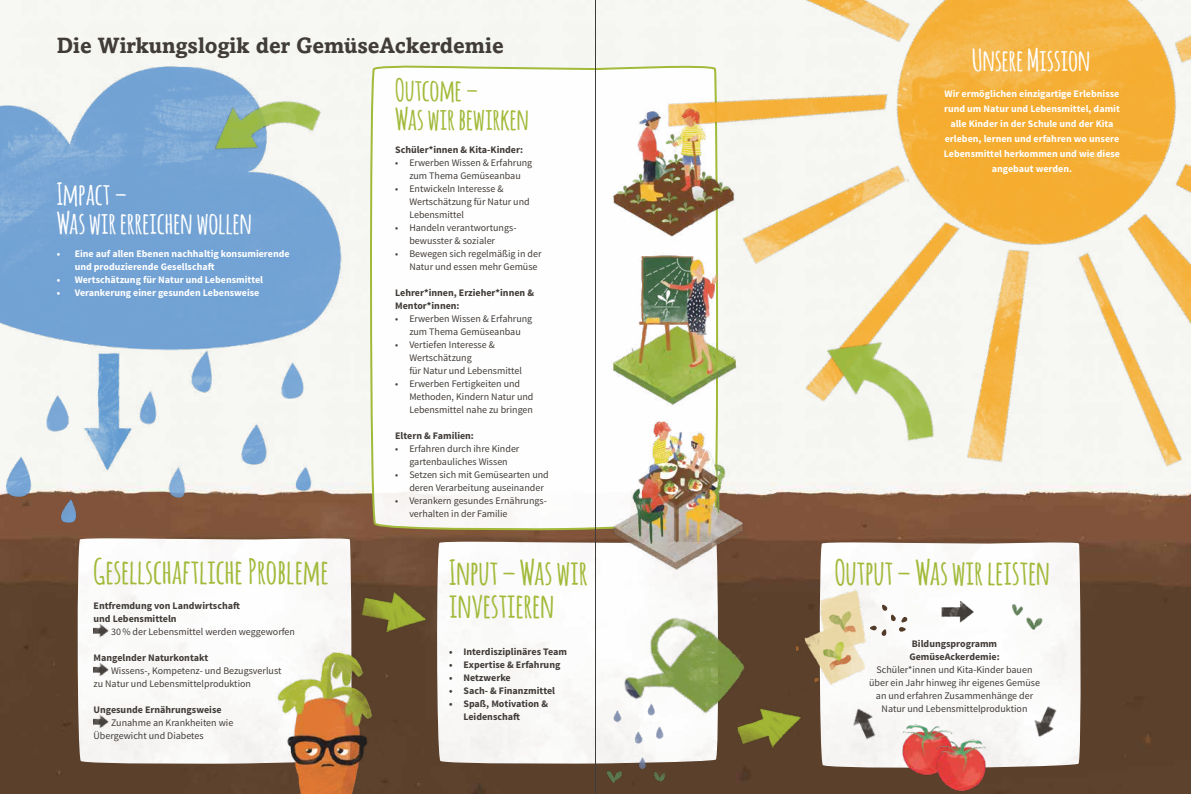
<style>
.page{position:relative;width:1191px;height:794px;background:#fff}
.page>*{position:absolute;margin:0;border:0;box-sizing:border-box;transform-origin:0 0}
.t1{font:700 34px/33px "Amatic";letter-spacing:.01em;color:#a1ba39}
.t2{font:34px "Source Sans Pro";color:#413c38}
.t3{font:700 30px/29px "Amatic";letter-spacing:.01em;color:#fff}
.t4{font:700 30px/29px "Amatic";letter-spacing:.01em;color:#a1ba39}
.t5{font:700 22px "Amasis MT Pro";color:#413c38}
.t6{font:10px/13px "Source Sans Pro";color:#413c38}
.t7{font:700 10px/15px "Source Sans Pro";color:#fff}
.t8{font:700 10px/13px "Source Sans Pro";color:#413c38}
</style>
<div class="page">
<img style="left:0;top:0;width:1191px;height:794px">
<img style="left:77px;top:537px;width:276px;height:227px">
<img style="left:436px;top:540px;width:283px;height:224px">
<svg style="left:367px;top:64px;width:285px;height:467px"></svg>
<img style="left:269px;top:642px;width:115px;height:152px">
<img style="left:346px;top:578px;width:91px;height:68px">
<img style="left:0;top:56px;width:389px;height:337px">
<img style="left:184px;top:54px;width:159px;height:132px">
<img style="left:94px;top:624px;width:15px;height:13px">
<img style="left:94px;top:663px;width:15px;height:13px">
<img style="left:94px;top:715px;width:15px;height:13px">
<img style="left:97px;top:297px;width:263px;height:230px">
<img style="left:0;top:329px;width:125px;height:231px">
<img style="left:819px;top:541px;width:263px;height:227px">
<img style="left:652px;top:0;width:539px;height:518px">
<img style="left:720px;top:689px;width:95px;height:76px">
<img style="left:797px;top:586px;width:73px;height:103px">
<svg style="left:870px;top:604px;width:38px;height:32px"></svg>
<img style="left:597px;top:589px;width:173px;height:162px">
<img style="left:1010px;top:600px;width:34px;height:16px">
<img style="left:1019px;top:615px;width:37px;height:16px">
<img style="left:600px;top:701px;width:79px;height:87px">
<img style="left:609px;top:415px;width:144px;height:166px">
<img style="left:610px;top:93px;width:133px;height:141px">
<img style="left:604px;top:234px;width:141px;height:175px">
<img style="left:937px;top:600px;width:38px;height:23px">
<img style="left:844px;top:701px;width:38px;height:45px">
<img style="left:1025px;top:698px;width:38px;height:45px">
<img style="left:884px;top:715px;width:82px;height:67px">
<img style="left:923px;top:731px;width:82px;height:63px">
<img style="left:789px;top:290px;width:197px;height:184px">
<hr style="left:595px;top:0;width:1px;height:794px;background:#413c38">
<h1 class="t2" style="left:71px;top:21px;width:35px">50</h1>
<h3 class="t5" style="left:57px;top:32px;width:448px">Die Wirkungslogik der GemüseAckerdemie</h3>
<h2 class="t3" style="left:57px;top:178px;width:197px">Impact –<br>Was wir erreichen wollen</h2>
<p class="t7" style="left:75px;top:247px;width:216px;line-height:13px;text-indent:-18px">• Eine auf allen Ebenen nachhaltig konsumierende und produzierende Gesellschaft</p>
<p class="t7" style="left:57px;top:272px;width:208px">• Wertschätzung für Natur und Lebensmittel</p>
<p class="t7" style="left:57px;top:285px;width:204px">• Verankerung einer gesunden Lebensweise</p>
<h1 class="t1" style="left:94px;top:554px;width:236px">Gesellschaftliche Probleme</h1>
<p class="t8" style="left:94px;top:599px;width:148px">Entfremdung von Landwirtschaft und Lebensmitteln</p>
<p class="t6" style="left:111px;top:625px;width:185px">30% der Lebensmittel werden weggeworfen</p>
<p class="t8" style="left:94px;top:651px;width:116px">Mangelnder Naturkontakt</p>
<p class="t6" style="left:94px;top:664px;width:190px;text-indent:18px">Wissens-, Kompetenz- und Bezugsverlust zu Natur und Lebensmittelproduktion</p>
<p class="t8" style="left:94px;top:703px;width:130px">Ungesunde Ernährungsweise</p>
<p class="t6" style="left:94px;top:716px;width:141px;text-indent:18px">Zunahme an Krankheiten wie<br>Übergewicht und Diabetes</p>
<h2 class="t4" style="left:395px;top:75px;width:135px">Outcome –<br>Was wir bewirken</h2>
<p class="t8" style="left:395px;top:144px;width:129px">Schüler*innen &amp; Kita-Kinder:</p>
<p class="t6" style="left:395px;top:156px;width:139px;text-align:center">• Erwerben Wissen &amp; Erfahrung zum Thema Gemüseanbau</p>
<p class="t6" style="left:409px;top:182px;width:122px;text-indent:-14px">• Entwickeln Interesse &amp;<br>Wertschätzung für Natur und<br>Lebensmittel</p>
<p class="t6" style="left:409px;top:221px;width:109px;text-indent:-14px">• Handeln verantwortungs&shy;bewusster &amp; sozialer</p>
<p class="t6" style="left:409px;top:247px;width:134px;text-indent:-14px">• Bewegen sich regelmäßig in der<br>Natur und essen mehr Gemüse</p>
<p class="t8" style="left:395px;top:287px;width:140px">Lehrer*innen, Erzieher*innen &amp;<br>Mentor*innen:</p>
<p class="t6" style="left:395px;top:312px;width:139px;text-align:center">• Erwerben Wissen &amp; Erfahrung zum Thema Gemüseanbau</p>
<p class="t6" style="left:409px;top:338px;width:114px;text-indent:-14px">• Vertiefen Interesse &amp;<br>Wertschätzung<br>für Natur und Lebensmittel</p>
<p class="t6" style="left:409px;top:377px;width:126px;text-indent:-14px">• Erwerben Fertigkeiten und<br>Methoden, Kindern Natur und<br>Lebensmittel nahe zu bringen</p>
<p class="t8" style="left:395px;top:430px;width:80px">Eltern &amp; Familien:</p>
<p class="t6" style="left:395px;top:442px;width:126px;text-align:center">• Erfahren durch ihre Kinder gartenbauliches Wissen</p>
<p class="t6" style="left:409px;top:468px;width:141px;text-indent:-14px">• Setzen sich mit Gemüsearten und deren Verarbeitung auseinander</p>
<p class="t6" style="left:409px;top:494px;width:139px;text-indent:-14px">• Verankern gesundes Ernährungs&shy;verhalten in der Familie</p>
<h1 class="t1" style="left:449px;top:554px;width:140px">Input – Was wir investieren</h1>
<p class="t8" style="left:449px;top:645px;width:119px">• Interdisziplinäres Team</p>
<p class="t8" style="left:449px;top:658px;width:113px">• Expertise &amp; Erfahrung</p>
<p class="t8" style="left:449px;top:671px;width:63px">• Netzwerke</p>
<p class="t8" style="left:449px;top:684px;width:107px">• Sach- &amp; Finanzmittel</p>
<p class="t8" style="left:463px;top:697px;width:86px;text-indent:-14px">• Spaß, Motivation &amp;<br>Leidenschaft</p>
<h2 class="t3" style="left:972px;top:44px;width:120px">Unsere Mission</h2>
<p class="t7" style="left:944px;top:86px;width:178px;text-align:center">Wir ermöglichen einzigartige Erlebnisse rund um Natur und Lebensmittel, damit alle Kinder in der Schule und der Kita erleben, lernen und erfahren wo unsere Lebensmittel herkommen und wie diese angebaut werden.</p>
<h1 class="t1" style="left:835px;top:554px;width:217px">Output–Was wir leisten</h1>
<p class="t8" style="left:909px;top:637px;width:92px">Bildungsprogramm<br>GemüseAckerdemie:</p>
<p class="t6" style="left:869px;top:663px;width:172px;text-align:center">Schüler*innen und Kita-Kinder bauen über ein Jahr hinweg ihr eigenes Gemüse an und erfahren Zusammenhänge der Natur und Lebensmittelproduktion</p>
</div>
